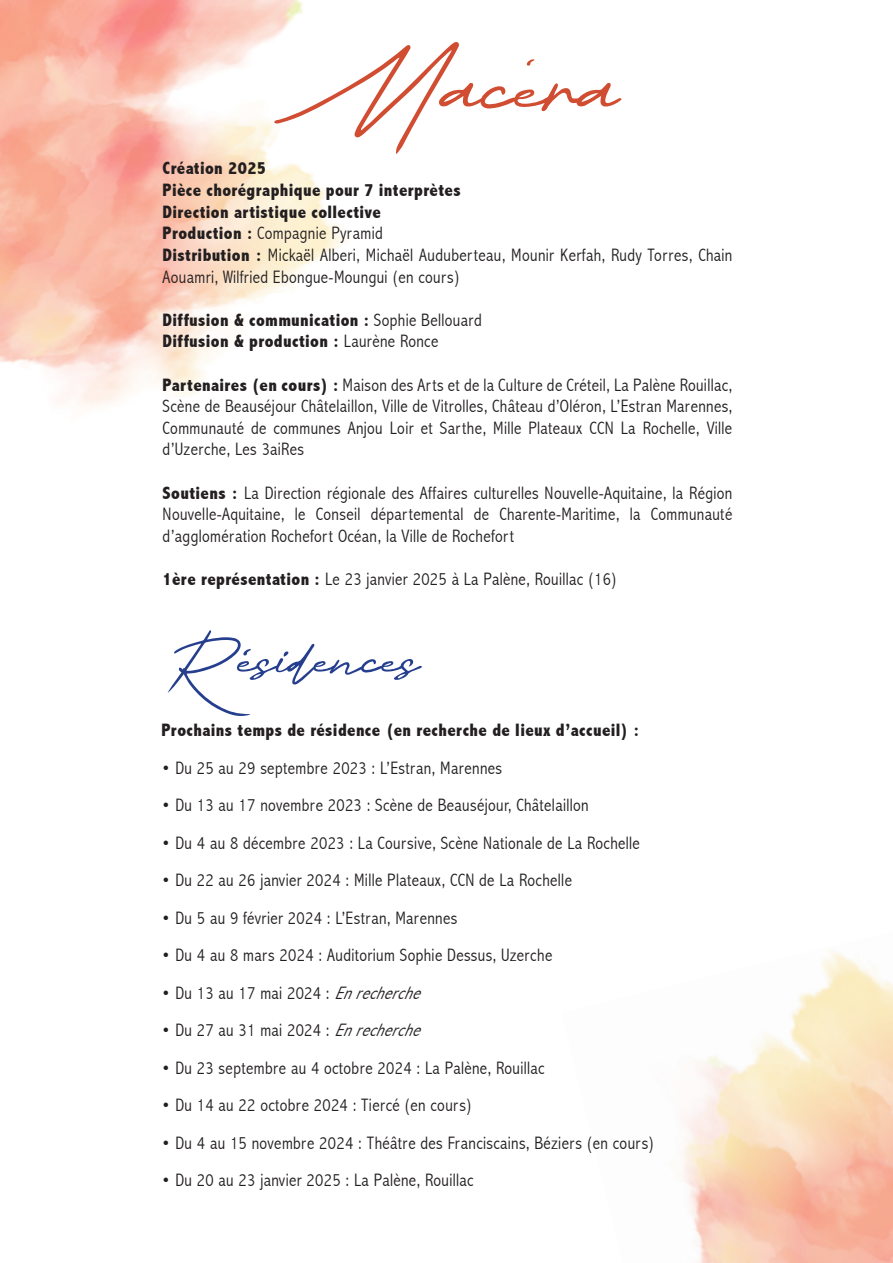
<style>
.page{position:relative;width:893px;height:1263px;background:#fff}
.page>*{position:absolute;margin:0;border:0;box-sizing:border-box;transform-origin:0 0}
.t1{font:150px "Thesignature";color:#d04d32}
.t2{font:90px "Thesignature";color:#253f8e}
.t3{font:300 condensed 18px/21.6px "Abadi";letter-spacing:.02em;color:#231f20;text-align:justify}
.t4{font:800 condensed 18px "Abadi";letter-spacing:.02em;color:#231f20}
.s1{font-weight:800}
.s2{font-weight:300}
.s3{font-style:italic}
</style>
<div class="page">
<img style="left:682px;top:950px;width:211px;height:313px">
<p class="t1" style="left:274px;top:29px;width:347px">Macera</p>
<p class="t4" style="left:163px;top:158px;width:105px">Création 2025</p>
<p class="t4" style="left:163px;top:180px;width:300px">Pièce chorégraphique pour 7 interprètes</p>
<p class="t4" style="left:163px;top:201px;width:220px">Direction artistique collective</p>
<p class="t3" style="left:163px;top:222px;width:222px"><span class="s1">Production :</span> Compagnie Pyramid</p>
<p class="t3" style="left:163px;top:244px;width:571px"><span class="s1">Distribution :</span> Mickaël Alberi, Michaël Auduberteau, Mounir Kerfah, Rudy Torres, Chain<br>Aouamri, Wilfried Ebongue-Moungui (en cours)</p>
<p class="t4" style="left:163px;top:309px;width:321px">Diffusion &amp; communication : <span class="s2">Sophie Bellouard</span></p>
<p class="t4" style="left:163px;top:331px;width:277px">Diffusion &amp; production : <span class="s2">Laurène Ronce</span></p>
<p class="t3" style="left:163px;top:374px;width:571px"><span class="s1">Partenaires (en cours) :</span> Maison des Arts et de la Culture de Créteil, La Palène Rouillac, Scène de Beauséjour Châtelaillon, Ville de Vitrolles, Château d’Oléron, L’Estran Marennes, Communauté de communes Anjou Loir et Sarthe, Mille Plateaux CCN La Rochelle, Ville d’Uzerche, Les 3aiRes</p>
<p class="t3" style="left:163px;top:482px;width:571px"><span class="s1">Soutiens :</span> La Direction régionale des Affaires culturelles Nouvelle-Aquitaine, la Région Nouvelle-Aquitaine, le Conseil départemental de Charente-Maritime, la Communauté d’agglomération Rochefort Océan, la Ville de Rochefort</p>
<p class="t3" style="left:163px;top:568px;width:456px"><span class="s1">1ère représentation :</span> Le 23 janvier 2025 à La Palène, Rouillac (16)</p>
<p class="t2" style="left:168px;top:625px;width:254px">Residences</p>
<p class="t4" style="left:162px;top:720px;width:479px">Prochains temps de résidence (en recherche de lieux d’accueil) :</p>
<p class="t3" style="left:162px;top:757px;width:342px">• Du 25 au 29 septembre 2023 : L’Estran, Marennes</p>
<p class="t3" style="left:162px;top:795px;width:429px">• Du 13 au 17 novembre 2023 : Scène de Beauséjour, Châtelaillon</p>
<p class="t3" style="left:162px;top:832px;width:480px">• Du 4 au 8 décembre 2023 : La Coursive, Scène Nationale de La Rochelle</p>
<p class="t3" style="left:162px;top:870px;width:412px">• Du 22 au 26 janvier 2024 : Mille Plateaux, CCN de La Rochelle</p>
<p class="t3" style="left:162px;top:907px;width:297px">• Du 5 au 9 février 2024 : L’Estran, Marennes</p>
<p class="t3" style="left:162px;top:945px;width:392px">• Du 4 au 8 mars 2024 : Auditorium Sophie Dessus, Uzerche</p>
<p class="t3" style="left:162px;top:982px;width:268px">• D u 1 3 a u 1 7 m a i 2 0 2 4 : <span class="s3">Enrecherche</span></p>
<p class="t3" style="left:162px;top:1020px;width:268px">• D u 2 7 a u 3 1 m a i 2 0 2 4 : <span class="s3">Enrecherche</span></p>
<p class="t3" style="left:162px;top:1057px;width:384px">• Du 23 septembre au 4 octobre 2024 : La Palène, Rouillac</p>
<p class="t3" style="left:162px;top:1095px;width:312px">• Du 14 au 22 octobre 2024 : Tiercé (en cours)</p>
<p class="t3" style="left:162px;top:1132px;width:494px">• Du 4 au 15 novembre 2024 : Théâtre des Franciscains, Béziers (en cours)</p>
<p class="t3" style="left:162px;top:1170px;width:313px">• Du 20 au 23 janvier 2025 : La Palène, Rouillac</p>
</div>
